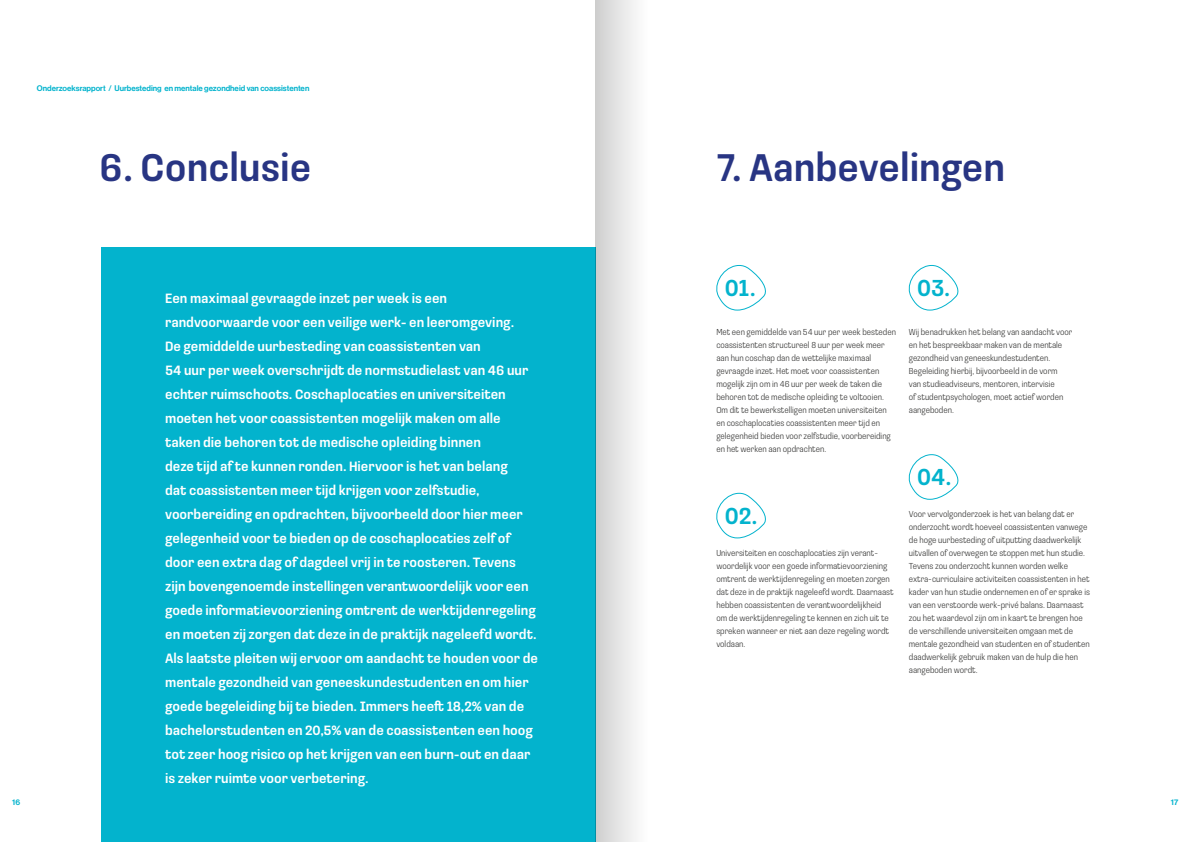
<style>
.page{position:relative;width:1191px;height:842px;background:#fff}
.page>*{position:absolute;margin:0;border:0;box-sizing:border-box;transform-origin:0 0}
.t1{font:500 40px "Loos Condensed";color:#283583}
.t2{font:500 24px "Loos Condensed";color:#03b3cd}
.t3{font:500 14px/24px "Loos Condensed";color:#fff}
.t4{font:300 9px/13px "Loos Condensed";color:#3c3c3b}
.t5{font:8px "N Haas Grotesk DS Pro 65 Md";color:#03b3cd}
</style>
<div class="page">
<div style="left:101px;top:248px;width:494px;height:594px;background:#03b3cd"></div>
<svg style="left:716px;top:265px;width:50px;height:46px"></svg>
<svg style="left:716px;top:492px;width:50px;height:47px"></svg>
<svg style="left:908px;top:265px;width:51px;height:46px"></svg>
<svg style="left:908px;top:454px;width:51px;height:46px"></svg>
<div style="left:595px;top:0;width:85px;height:842px;background:linear-gradient(to right,#d6d6d6,#fff)"></div>
<p class="t5" style="left:37px;top:84px;width:274px">Onderzoeksrapport / Uurbesteding en mentale gezondheid van coassistenten</p>
<h1 class="t1" style="left:99px;top:139px;width:214px">6. Conclusie</h1>
<h1 class="t1" style="left:716px;top:139px;width:290px">7. Aanbevelingen</h1>
<p class="t3" style="left:165px;top:286px;width:374px">Een maximaal gevraagde inzet per week is een randvoorwaarde voor een veilige werk- en leeromgeving.<br>De gemiddelde uurbesteding van coassistenten van<br>54 uur per week overschrijdt de normstudielast van 46 uur echter ruimschoots. Coschaplocaties en universiteiten moeten het voor coassistenten mogelijk maken om alle taken die behoren tot de medische opleiding binnen<br>deze tijd af te kunnen ronden. Hiervoor is het van belang<br>dat coassistenten meer tijd krijgen voor zelfstudie, voorbereiding en opdrachten, bijvoorbeeld door hier meer gelegenheid voor te bieden op de coschaplocaties zelf of door een extra dag of dagdeel vrij in te roosteren. Tevens zijn bovengenoemde instellingen verantwoordelijk voor een goede informatievoorziening omtrent de werktijdenregeling en moeten zij zorgen dat deze in de praktijk nageleefd wordt.<br>Als laatste pleiten wij ervoor om aandacht te houden voor de mentale gezondheid van geneeskundestudenten en om hier goede begeleiding bij te bieden. Immers heeft 18,2% van de bachelorstudenten en 20,5% van de coassistenten een hoog tot zeer hoog risico op het krijgen van een burn-out en daar is zeker ruimte voor verbetering.</p>
<h2 class="t2" style="left:724px;top:271px;width:33px">01.</h2>
<p class="t4" style="left:716px;top:325px;width:181px">Met een gemiddelde van 54 uur per week besteden coassistenten structureel 8 uur per week meer aan hun coschap dan de wettelijke maximaal gevraagde inzet. Het moet voor coassistenten mogelijk zijn om in 46 uur per week de taken die behoren tot de medische opleiding te voltooien.<br>Om dit te bewerkstelligen moeten universiteiten en coschaplocaties coassistenten meer tijd en gelegenheid bieden voor zelfstudie, voorbereiding en het werken aan opdrachten.</p>
<h2 class="t2" style="left:724px;top:498px;width:35px">02.</h2>
<p class="t4" style="left:716px;top:546px;width:179px">Universiteiten en coschaplocaties zijn verant&shy;woordelijk voor een goede informatievoorziening omtrent de werktijdenregeling en moeten zorgen dat deze in de praktijk nageleefd wordt. Daarnaast hebben coassistenten de verantwoordelijkheid om de werktijdenregeling te kennen en zich uit te spreken wanneer er niet aan deze regeling wordt voldaan.</p>
<h2 class="t2" style="left:917px;top:271px;width:35px">03.</h2>
<p class="t4" style="left:909px;top:325px;width:165px">Wij benadrukken het belang van aandacht voor en het bespreekbaar maken van de mentale gezondheid van geneeskundestudenten.<br>Begeleiding hierbij, bijvoorbeeld in de vorm<br>van studieadviseurs, mentoren, intervisie<br>of studentpsychologen, moet actief worden aangeboden.</p>
<h2 class="t2" style="left:917px;top:460px;width:36px">04.</h2>
<p class="t4" style="left:909px;top:507px;width:183px">Voor vervolgonderzoek is het van belang dat er onderzocht wordt hoeveel coassistenten vanwege de hoge uurbesteding of uitputting daadwerkelijk uitvallen of overwegen te stoppen met hun studie.<br>Tevens zou onderzocht kunnen worden welke extra-curriculaire activiteiten coassistenten in het kader van hun studie ondernemen en of er sprake is van een verstoorde werk-privé balans. Daarnaast zou het waardevol zijn om in kaart te brengen hoe de verschillende universiteiten omgaan met de mentale gezondheid van studenten en of studenten daadwerkelijk gebruik maken van de hulp die hen aangeboden wordt.</p>
<p class="t5" style="left:12px;top:797px;width:9px">16</p>
<p class="t5" style="left:1170px;top:797px;width:9px">17</p>
</div>
